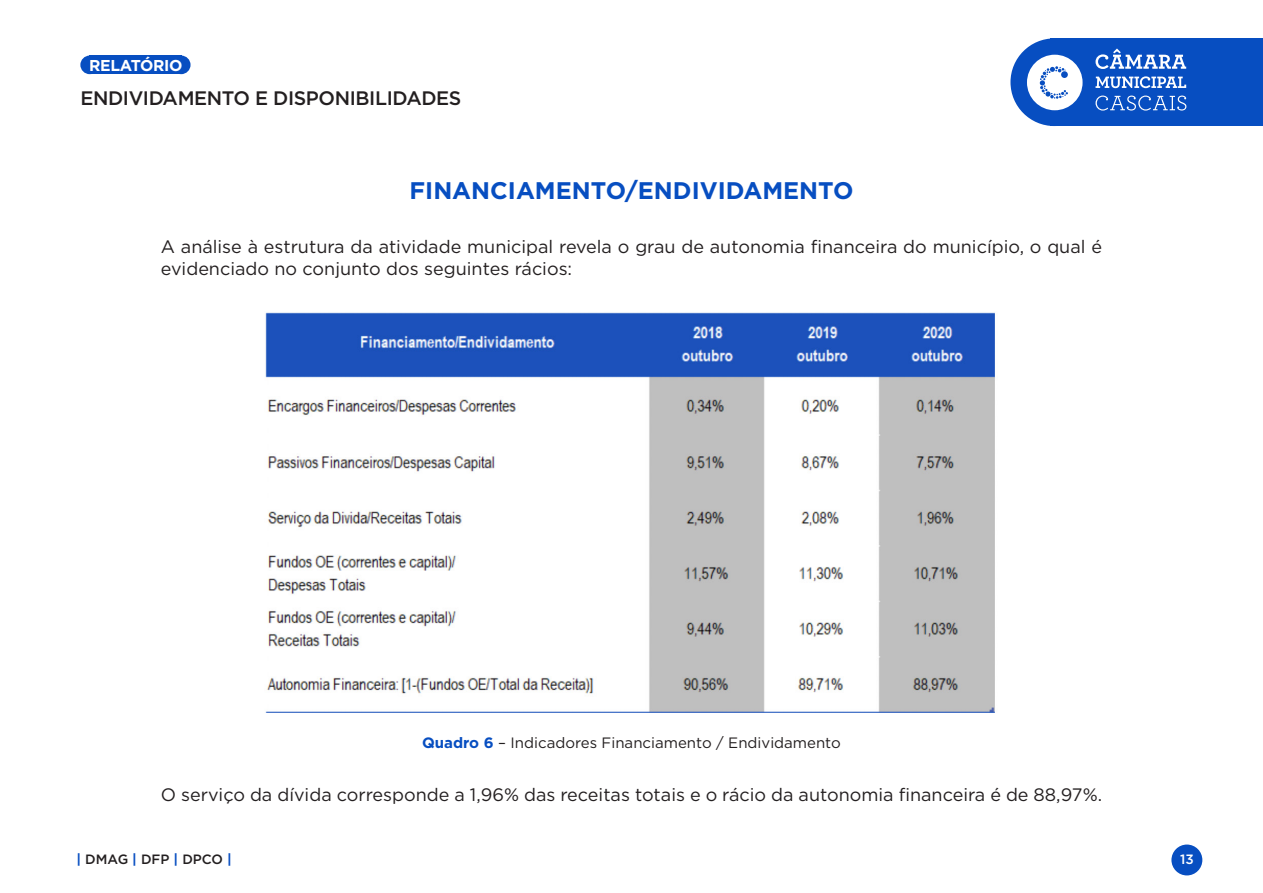
<style>
.page{position:relative;width:1263px;height:893px;background:#fff}
.page>*{position:absolute;margin:0;border:0;box-sizing:border-box;transform-origin:0 0}
.titulo{font:700 24px "Gotham";color:#074ec1}
.t1{font:500 19.5px "Gotham";letter-spacing:-.02em;color:#231f20}
.texto{font:18px/21.6px "Gotham";color:#231f20}
.t2{font:700 15.75px "Gotham";letter-spacing:-.02em;color:#fff}
.texto-2{font:15px "Gotham";color:#231f20}
.t3{font:500 13.5px "Gotham";color:#231f20}
.t4{font:500 13.5px "Gotham";color:#fff}
.s1{font-weight:700;color:#074ec1}
</style>
<div class="page">
<div style="left:1171px;top:844px;width:31px;height:31px;background:#074ec1;border-radius:50%"></div>
<div style="left:1051px;top:38px;width:212px;height:88px;background:#074ec1"></div>
<div style="left:1010px;top:38px;width:88px;height:88px;background:#074ec1;border-radius:50%"></div>
<div style="left:89px;top:56px;width:92px;height:18px;background:#074ec1"></div>
<div style="left:80px;top:56px;width:19px;height:18px;background:#074ec1;border-radius:50%"></div>
<div style="left:172px;top:56px;width:19px;height:18px;background:#074ec1;border-radius:50%"></div>
<svg style="left:1095px;top:49px;width:91px;height:20px"></svg>
<svg style="left:1095px;top:96px;width:91px;height:15px"></svg>
<svg style="left:1095px;top:76px;width:91px;height:12px"></svg>
<svg style="left:1027px;top:55px;width:55px;height:55px"></svg>
<img style="left:265px;top:312px;width:730px;height:401px">
<p class="t2" style="left:89px;top:55px;width:95px">RELATÓRIO</p>
<p class="t1" style="left:80px;top:85px;width:383px">ENDIVIDAMENTO E DISPONIBILIDADES</p>
<p class="titulo" style="left:409px;top:174px;width:445px">FINANCIAMENTO/ENDIVIDAMENTO</p>
<p class="texto" style="left:161px;top:236px;width:943px">A análise à estrutura da atividade municipal revela o grau de autonomia financeira do município, o qual é evidenciado no conjunto dos seguintes rácios:</p>
<p class="texto-2" style="left:422px;top:733px;width:420px"><span class="s1">Quadro 6</span> – Indicadores Financiamento / Endividamento</p>
<p class="texto" style="left:161px;top:784px;width:943px">O serviço da dívida corresponde a 1,96% das receitas totais e o rácio da autonomia financeira é de 88,97%.</p>
<p class="t3" style="left:77px;top:850px;width:157px"><span class="s1">|</span> DMAG <span class="s1">|</span> DFP <span class="s1">|</span> DPCO <span class="s1">|</span></p>
<p class="t4" style="left:1180px;top:850px;width:15px">13</p>
</div>
